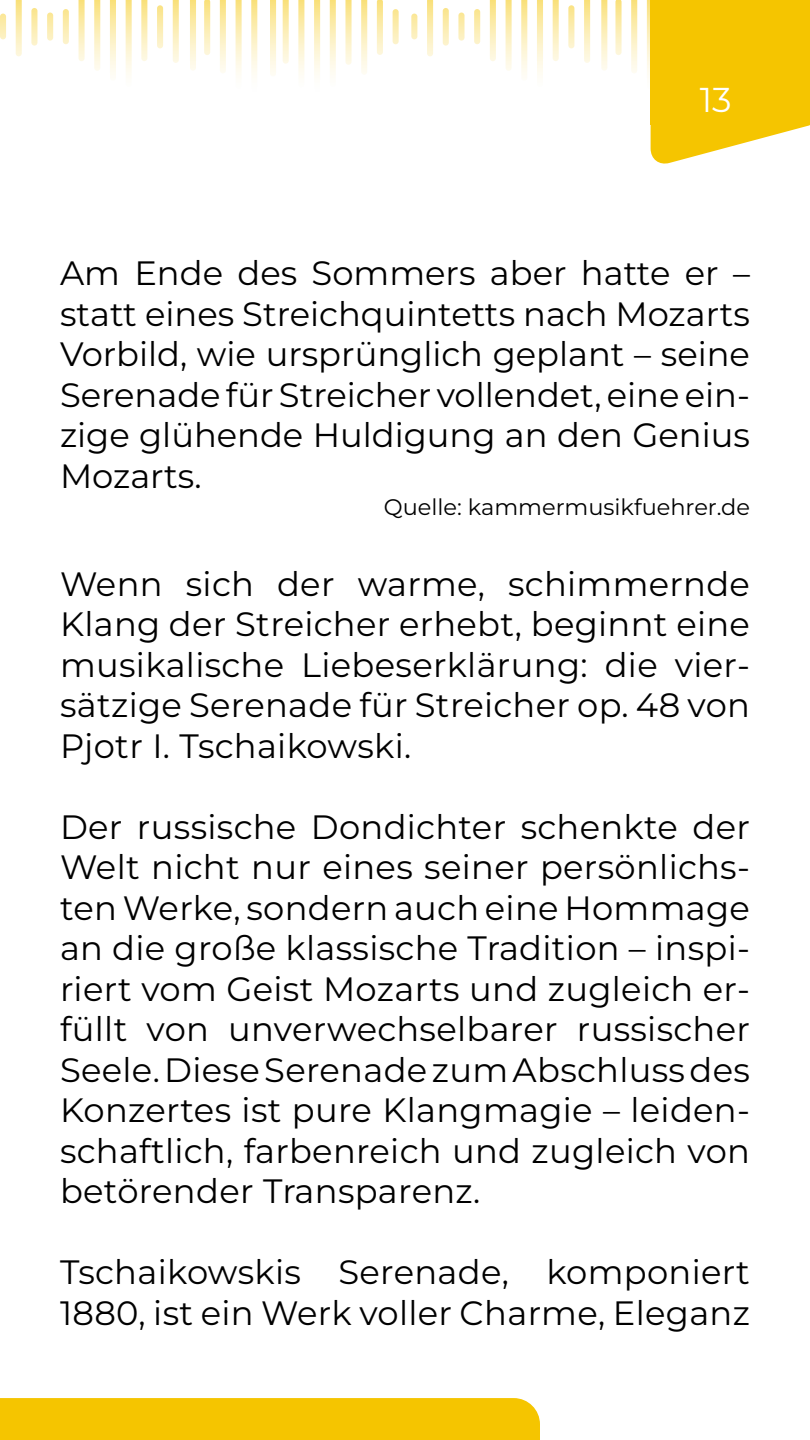
<style>
.page{position:relative;width:810px;height:1440px;background:#fff}
.page>*{position:absolute;margin:0;border:0;box-sizing:border-box;transform-origin:0 0}
.t1{font:34.5px "Montserrat";color:#fff}
.t2{font:33.75px/40.5px "Montserrat";letter-spacing:.01em;color:#000;text-align:justify}
.t3{font:22.5px "Montserrat";color:#000}
</style>
<div class="page">
<svg style="left:0;top:14px;width:6px;height:25px"></svg>
<svg style="left:16px;top:0;width:6px;height:56px"></svg>
<svg style="left:31px;top:8px;width:6px;height:38px"></svg>
<svg style="left:47px;top:13px;width:6px;height:28px"></svg>
<svg style="left:63px;top:9px;width:6px;height:35px"></svg>
<svg style="left:79px;top:0;width:6px;height:61px"></svg>
<svg style="left:94px;top:0;width:6px;height:71px"></svg>
<svg style="left:110px;top:0;width:6px;height:75px"></svg>
<svg style="left:126px;top:0;width:6px;height:75px"></svg>
<svg style="left:141px;top:0;width:6px;height:61px"></svg>
<svg style="left:157px;top:5px;width:6px;height:43px"></svg>
<svg style="left:173px;top:0;width:6px;height:63px"></svg>
<svg style="left:190px;top:0;width:6px;height:70px"></svg>
<svg style="left:204px;top:0;width:6px;height:55px"></svg>
<svg style="left:220px;top:0;width:6px;height:73px"></svg>
<svg style="left:236px;top:0;width:6px;height:75px"></svg>
<svg style="left:251px;top:0;width:6px;height:75px"></svg>
<svg style="left:270px;top:0;width:6px;height:75px"></svg>
<svg style="left:283px;top:0;width:6px;height:64px"></svg>
<svg style="left:298px;top:0;width:6px;height:75px"></svg>
<svg style="left:314px;top:0;width:6px;height:75px"></svg>
<svg style="left:330px;top:0;width:6px;height:75px"></svg>
<svg style="left:345px;top:0;width:7px;height:65px"></svg>
<svg style="left:361px;top:0;width:6px;height:74px"></svg>
<svg style="left:377px;top:0;width:6px;height:55px"></svg>
<svg style="left:393px;top:9px;width:6px;height:35px"></svg>
<svg style="left:411px;top:14px;width:6px;height:25px"></svg>
<svg style="left:427px;top:0;width:6px;height:56px"></svg>
<svg style="left:443px;top:8px;width:6px;height:38px"></svg>
<svg style="left:458px;top:13px;width:7px;height:28px"></svg>
<svg style="left:474px;top:9px;width:6px;height:35px"></svg>
<svg style="left:490px;top:0;width:6px;height:61px"></svg>
<svg style="left:506px;top:0;width:6px;height:71px"></svg>
<svg style="left:521px;top:0;width:6px;height:75px"></svg>
<svg style="left:537px;top:0;width:6px;height:75px"></svg>
<svg style="left:553px;top:0;width:6px;height:61px"></svg>
<svg style="left:568px;top:5px;width:6px;height:43px"></svg>
<svg style="left:584px;top:0;width:6px;height:63px"></svg>
<svg style="left:601px;top:0;width:6px;height:70px"></svg>
<svg style="left:615px;top:0;width:7px;height:55px"></svg>
<svg style="left:631px;top:0;width:6px;height:73px"></svg>
<svg style="left:647px;top:0;width:163px;height:164px;background:#f6cc1f"></svg>
<div style="left:0;top:1398px;width:540px;height:42px;background:#f5c500"></div>
<p class="t1" style="left:700px;top:76px;width:33px">13</p>
<p class="t2" style="left:60px;top:252px;width:692px">Am Ende des Sommers aber hatte er – statt eines Streichquintetts nach Mozarts Vorbild, wie ursprünglich geplant – seine Serenade für Streicher vollendet, eine ein&shy;zige glühende Huldigung an den Genius Mozarts.</p>
<p class="t3" style="left:384px;top:492px;width:368px">Quelle: kammermusikfuehrer.de</p>
<p class="t2" style="left:60px;top:563px;width:692px">Wenn sich der warme, schimmernde Klang der Streicher erhebt, beginnt eine musikalische Liebeserklärung: die vier&shy;sätzige Serenade für Streicher op. 48 von Pjotr I. Tschaikowski.</p>
<p class="t2" style="left:60px;top:806px;width:692px">Der russische Dondichter schenkte der Welt nicht nur eines seiner persönlichs&shy;ten Werke, sondern auch eine Hommage an die große klassische Tradition – inspi&shy;riert vom Geist Mozarts und zugleich er&shy;füllt von unverwechselbarer russischer Seele. Diese Serenade zum Abschluss des Konzertes ist pure Klangmagie – leiden&shy;schaftlich, farbenreich und zugleich von betörender Transparenz.</p>
<p class="t2" style="left:60px;top:1251px;width:692px">Tschaikowskis Serenade, komponiert<br>1880, ist ein Werk voller Charme, Eleganz</p>
</div>
